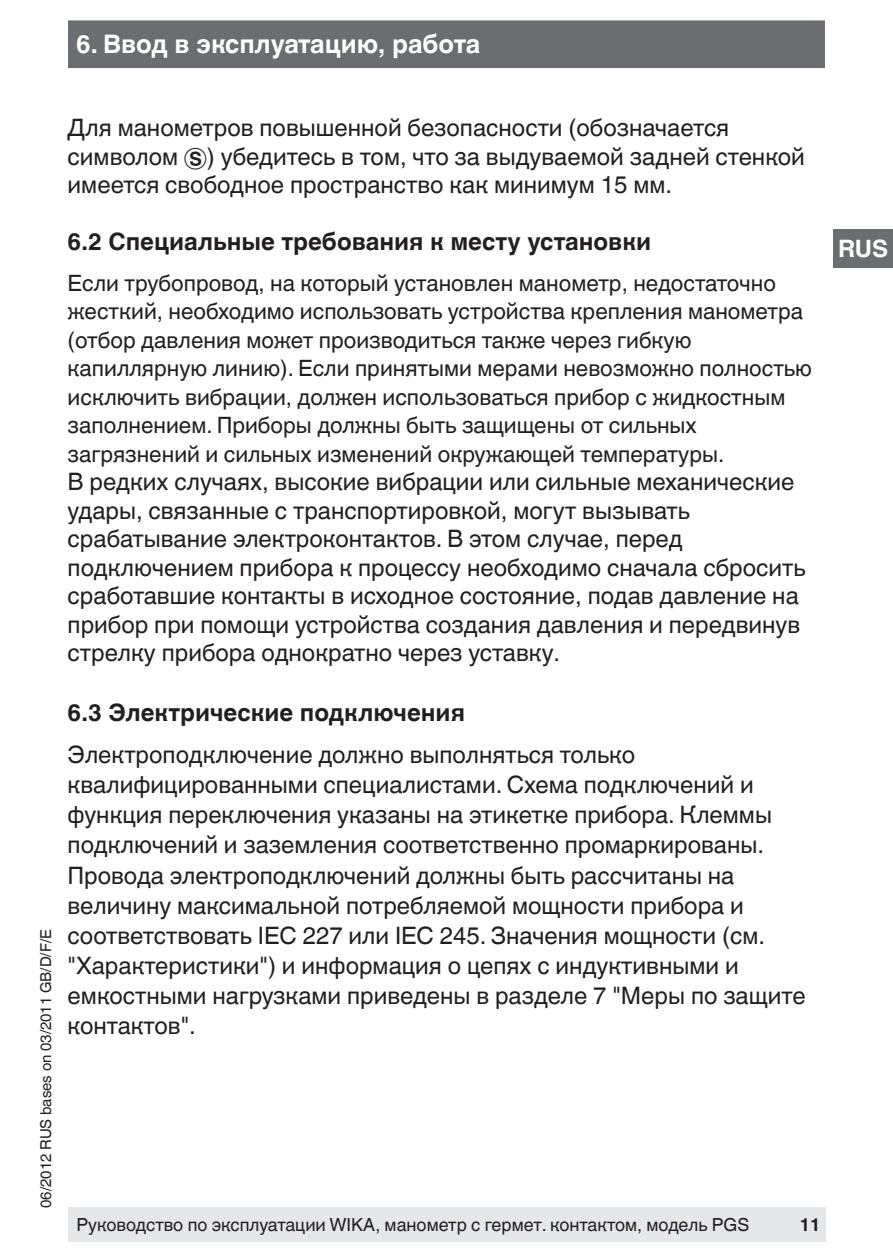
<style>
.page{position:relative;width:893px;height:1259px;background:#fff}
.page>*{position:absolute;margin:0;border:0;box-sizing:border-box;transform-origin:0 0}
.t1{font:700 25.5px "Helvetica World";color:#fff}
.t2{font:24px/30px "Helvetica World";color:#231f20}
.t3{font:700 24px "Helvetica World";color:#231f20}
.t4{font:700 24px "Helvetica World";color:#fff}
.t5{font:22.5px/28.5px "Helvetica World";color:#231f20}
.t6{font:18px "Helvetica World";color:#231f20}
.t7{font:700 18px "Helvetica World";color:#231f20}
.t8{font:15px "Helvetica World";color:#231f20}
.s1{font-family:"Wika"}
</style>
<div class="page">
<div style="left:68px;top:1208px;width:758px;height:34px;background:#e6e7e9"></div>
<div style="left:68px;top:20px;width:757px;height:48px;background:#6c6d70;border:3px solid #6c6d70"></div>
<div style="left:833px;top:229px;width:60px;height:38px;background:#6c6d70"></div>
<p class="t1" style="left:76px;top:30px;width:406px">6. Ввод в эксплуатацию, работа</p>
<p class="t8" style="left:37px;top:1208px;width:280px;rotate:-90deg">06/2012 RUS bases on 03/2011 GB/D/F/E</p>
<p class="t2" style="left:68px;top:114px;width:739px;line-height:28.5px">Для манометров повышенной безопасности (обозначается символом <span class="s1">k</span>) убедитесь в том, что за выдуваемой задней стенкой имеется свободное пространство как минимум 15 мм.</p>
<p class="t3" style="left:68px;top:228px;width:585px">6.2 Специальные требования к месту установки</p>
<p class="t5" style="left:68px;top:269px;width:746px">Если трубопровод, на который установлен манометр, недостаточно жесткий, необходимо использовать устройства крепления манометра (отбор давления может производиться также через гибкую капиллярную линию). Если принятыми мерами невозможно полностью исключить вибрации, должен использоваться прибор с жидкостным заполнением. Приборы должны быть защищены от сильных загрязнений и сильных изменений окружающей температуры.</p>
<p class="t2" style="left:68px;top:468px;width:739px;line-height:28.5px">В редких случаях, высокие вибрации или сильные механические удары, связанные с транспортировкой, могут вызывать срабатывание электроконтактов. В этом случае, перед подключением прибора к процессу необходимо сначала сбросить сработавшие контакты в исходное состояние, подав давление на прибор при помощи устройства создания давления и передвинув стрелку прибора однократно через уставку.</p>
<p class="t3" style="left:68px;top:699px;width:399px">6.3 Электрические подключения</p>
<p class="t2" style="left:68px;top:740px;width:739px">Электроподключение должно выполняться только квалифицированными специалистами. Схема подключений и функция переключения указаны на этикетке прибора. Клеммы подключений и заземления соответственно промаркированы.<br>Провода электроподключений должны быть рассчитаны на величину максимальной потребляемой мощности прибора и соответствовать IEC 227 или IEC 245. Значения мощности (см. "Характеристики") и информация о цепях с индуктивными и емкостными нагрузками приведены в разделе 7 "Меры по защите контактов".</p>
<p class="t6" style="left:77px;top:1214px;width:674px">Руководство по эксплуатации WIKA, манометр с гермет. контактом, модель PGS</p>
<p class="t7" style="left:800px;top:1214px;width:22px">11</p>
<p class="t4" style="left:838px;top:235px;width:52px">RUS</p>
</div>
